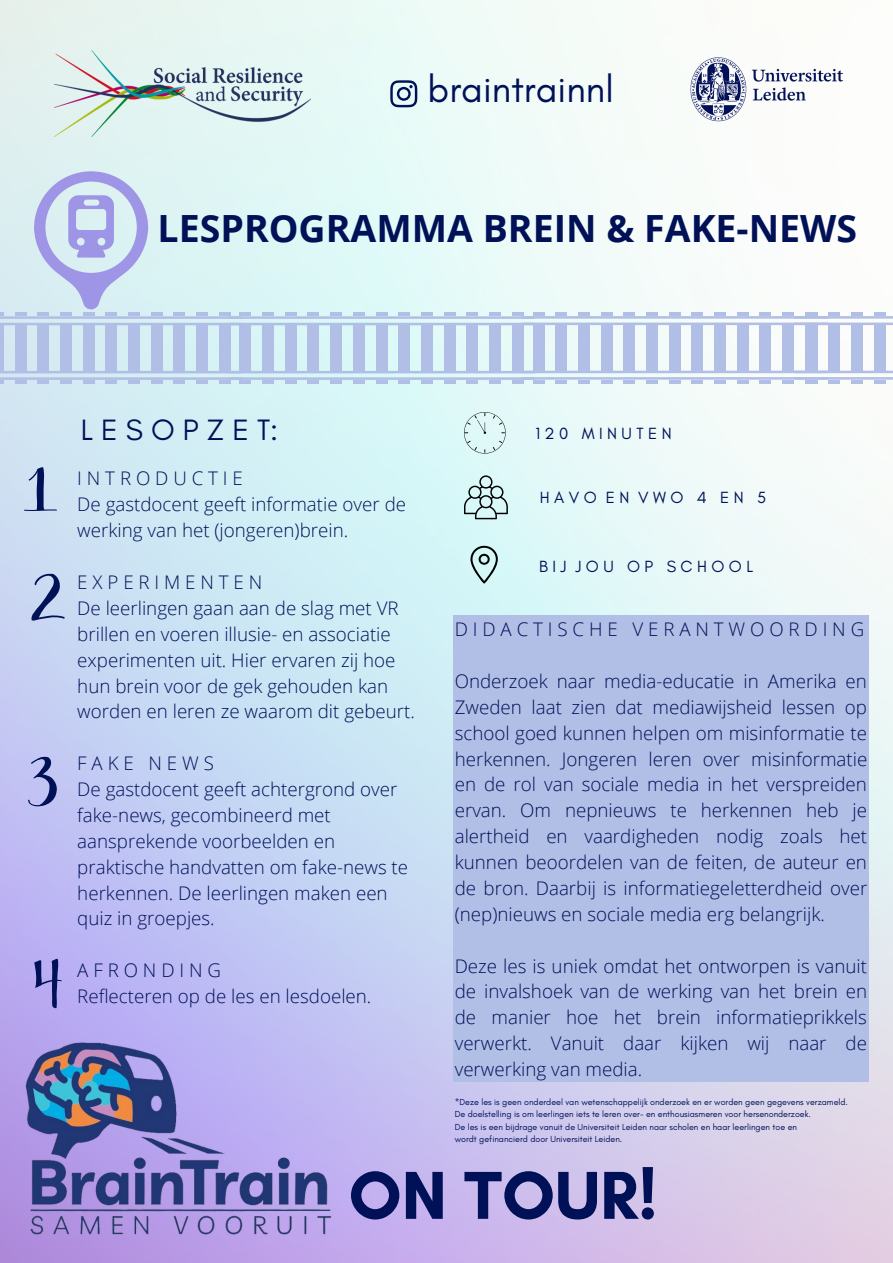
<style>
.page{position:relative;width:893px;height:1263px;background:#fff}
.page>*{position:absolute;margin:0;border:0;box-sizing:border-box;transform-origin:0 0}
.t1{font:700 69px "Glacial Indifference";color:#001158}
.t2{font:38.25px "Glacial Indifference";color:#001158}
.t3{font:700 37.5px "Open Sans";color:#001158}
.t4{font:30px "Glacial Indifference";letter-spacing:.27em;color:#001158}
.t5{font:300 18.75px/25.9px "Open Sans";color:#001158}
.t6{font:300 18.75px "Open Sans";letter-spacing:.26em;color:#001158}
.t7{font:16.5px "Glacial Indifference";letter-spacing:.27em;color:#001158}
.t8{font:8.93px/12.4px "Glacial Indifference";color:#001158}
</style>
<div class="page">
<img style="left:0;top:0;width:893px;height:1263px">
<div style="left:453px;top:615px;width:415px;height:467px;background:#b1bee5"></div>
<svg style="left:34px;top:959px;width:28px;height:49px"></svg>
<svg style="left:31px;top:574px;width:34px;height:46px;background:#94a4c9"></svg>
<svg style="left:24px;top:467px;width:33px;height:44px"></svg>
<svg style="left:28px;top:757px;width:29px;height:49px"></svg>
<img style="left:23px;top:1039px;width:311px;height:198px">
<svg style="left:464px;top:475px;width:44px;height:44px;background:#afc7c7"></svg>
<svg style="left:470px;top:546px;width:28px;height:37px"></svg>
<svg style="left:464px;top:412px;width:43px;height:42px;background:#d1e9e8"></svg>
<img style="left:55px;top:51px;width:255px;height:85px">
<img style="left:669px;top:36px;width:193px;height:107px">
<svg style="left:390px;top:80px;width:27px;height:27px"></svg>
<hr style="left:0;top:325px;width:4px;height:46px;background:#b1bee5">
<div style="left:15px;top:325px;width:11px;height:46px;background:#b1bee5"></div>
<div style="left:38px;top:325px;width:11px;height:46px;background:#b1bee5"></div>
<div style="left:60px;top:325px;width:12px;height:46px;background:#b1bee5"></div>
<div style="left:83px;top:325px;width:11px;height:46px;background:#b1bee5"></div>
<div style="left:106px;top:325px;width:11px;height:46px;background:#b1bee5"></div>
<div style="left:128px;top:325px;width:12px;height:46px;background:#b1bee5"></div>
<div style="left:151px;top:325px;width:11px;height:46px;background:#b1bee5"></div>
<div style="left:174px;top:325px;width:11px;height:46px;background:#b1bee5"></div>
<div style="left:196px;top:325px;width:12px;height:46px;background:#b1bee5"></div>
<div style="left:219px;top:325px;width:11px;height:46px;background:#b1bee5"></div>
<div style="left:240px;top:325px;width:11px;height:46px;background:#b1bee5"></div>
<div style="left:262px;top:325px;width:12px;height:46px;background:#b1bee5"></div>
<div style="left:285px;top:325px;width:11px;height:46px;background:#b1bee5"></div>
<div style="left:308px;top:325px;width:11px;height:46px;background:#b1bee5"></div>
<div style="left:330px;top:325px;width:12px;height:46px;background:#b1bee5"></div>
<div style="left:353px;top:325px;width:11px;height:46px;background:#b1bee5"></div>
<div style="left:376px;top:325px;width:11px;height:46px;background:#b1bee5"></div>
<div style="left:398px;top:325px;width:12px;height:46px;background:#b1bee5"></div>
<div style="left:421px;top:325px;width:11px;height:46px;background:#b1bee5"></div>
<div style="left:444px;top:325px;width:11px;height:46px;background:#b1bee5"></div>
<div style="left:466px;top:325px;width:12px;height:46px;background:#b1bee5"></div>
<div style="left:489px;top:325px;width:11px;height:46px;background:#b1bee5"></div>
<div style="left:512px;top:325px;width:11px;height:46px;background:#b1bee5"></div>
<div style="left:533px;top:325px;width:11px;height:46px;background:#b1bee5"></div>
<div style="left:556px;top:325px;width:11px;height:46px;background:#b1bee5"></div>
<div style="left:578px;top:325px;width:12px;height:46px;background:#b1bee5"></div>
<div style="left:601px;top:325px;width:11px;height:46px;background:#b1bee5"></div>
<div style="left:624px;top:325px;width:11px;height:46px;background:#b1bee5"></div>
<div style="left:646px;top:325px;width:12px;height:46px;background:#b1bee5"></div>
<div style="left:669px;top:325px;width:11px;height:46px;background:#b1bee5"></div>
<div style="left:692px;top:325px;width:11px;height:46px;background:#b1bee5"></div>
<div style="left:714px;top:325px;width:12px;height:46px;background:#b1bee5"></div>
<div style="left:737px;top:325px;width:11px;height:46px;background:#b1bee5"></div>
<div style="left:760px;top:325px;width:11px;height:46px;background:#b1bee5"></div>
<div style="left:782px;top:325px;width:12px;height:46px;background:#b1bee5"></div>
<div style="left:805px;top:325px;width:11px;height:46px;background:#b1bee5"></div>
<div style="left:806px;top:325px;width:11px;height:46px;background:#b1bee5"></div>
<svg style="left:0;top:171px;width:893px;height:154px"></svg>
<div style="left:828px;top:325px;width:12px;height:46px;background:#b1bee5"></div>
<div style="left:851px;top:325px;width:11px;height:46px;background:#b1bee5"></div>
<div style="left:874px;top:325px;width:11px;height:46px;background:#b1bee5"></div>
<hr style="left:806px;top:312px;width:11px;height:4px;background:#b1bee5">
<hr style="left:828px;top:312px;width:12px;height:4px;background:#b1bee5">
<hr style="left:851px;top:312px;width:11px;height:4px;background:#b1bee5">
<hr style="left:874px;top:312px;width:11px;height:4px;background:#b1bee5">
<svg style="left:0;top:371px;width:893px;height:13px;background:#c8d8ed"></svg>
<hr style="left:806px;top:380px;width:11px;height:4px;background:#b1bee5">
<hr style="left:828px;top:380px;width:12px;height:4px;background:#b1bee5">
<hr style="left:851px;top:380px;width:11px;height:4px;background:#b1bee5">
<hr style="left:874px;top:380px;width:11px;height:4px;background:#b1bee5">
<h2 class="t2" style="left:427px;top:66px;width:188px">braintrainnl</h2>
<h3 class="t3" style="left:158px;top:202px;width:701px">LESPROGRAMMA BREIN &amp; FAKE-NEWS</h3>
<h3 class="t4" style="left:81px;top:412px;width:199px">LESOPZET:</h3>
<p class="t5" style="left:77px;top:465px;width:330px">INTRODUCTIE<br>De gastdocent geeft informatie over de werking van het (jongeren)brein.</p>
<p class="t5" style="left:77px;top:569px;width:339px">EXPERIMENTEN<br>De leerlingen gaan aan de slag met VR brillen en voeren illusie- en associatie experimenten uit. Hier ervaren zij hoe hun brein voor de gek gehouden kan worden en leren ze waarom dit gebeurt.</p>
<p class="t5" style="left:77px;top:750px;width:332px">FAKE NEWS<br>De gastdocent geeft achtergrond over fake-news, gecombineerd met aansprekende voorbeelden en praktische handvatten om fake-news te herkennen. De leerlingen maken een quiz in groepjes.</p>
<p class="t5" style="left:77px;top:957px;width:295px">AFRONDING<br>Reflecteren op de les en lesdoelen.</p>
<p class="t7" style="left:535px;top:423px;width:138px">120 MINUTEN</p>
<p class="t7" style="left:540px;top:488px;width:228px">HAVO EN VWO 4 EN 5</p>
<p class="t7" style="left:539px;top:556px;width:215px">BIJ JOU OP SCHOOL</p>
<p class="t6" style="left:455px;top:616px;width:411px">DIDACTISCHE VERANTWOORDING</p>
<p class="t5" style="left:455px;top:668px;width:414px;text-align:justify">Onderzoek naar media-educatie in Amerika en Zweden laat zien dat mediawijsheid lessen op school goed kunnen helpen om misinformatie te herkennen. Jongeren leren over misinformatie en de rol van sociale media in het verspreiden ervan. Om nepnieuws te herkennen heb je alertheid en vaardigheden nodig zoals het kunnen beoordelen van de feiten, de auteur en de bron. Daarbij is informatiegeletterdheid over (nep)nieuws en sociale media erg belangrijk.</p>
<p class="t5" style="left:455px;top:952px;width:414px;text-align:justify">Deze les is uniek omdat het ontworpen is vanuit de invalshoek van de werking van het brein en de manier hoe het brein informatieprikkels verwerkt. Vanuit daar kijken wij naar de verwerking van media.</p>
<p class="t8" style="left:455px;top:1095px;width:395px">*Deze les is geen onderdeel van wetenschappelijk onderzoek en er worden geen gegevens verzameld.<br>De doelstelling is om leerlingen iets te leren over- en enthousiasmeren voor hersenonderzoek.<br>De les is een bijdrage vanuit de Universiteit Leiden naar scholen en haar leerlingen toe en<br>wordt gefinancierd door Universiteit Leiden.</p>
<h1 class="t1" style="left:348px;top:1153px;width:310px">ON TOUR!</h1>
</div>
